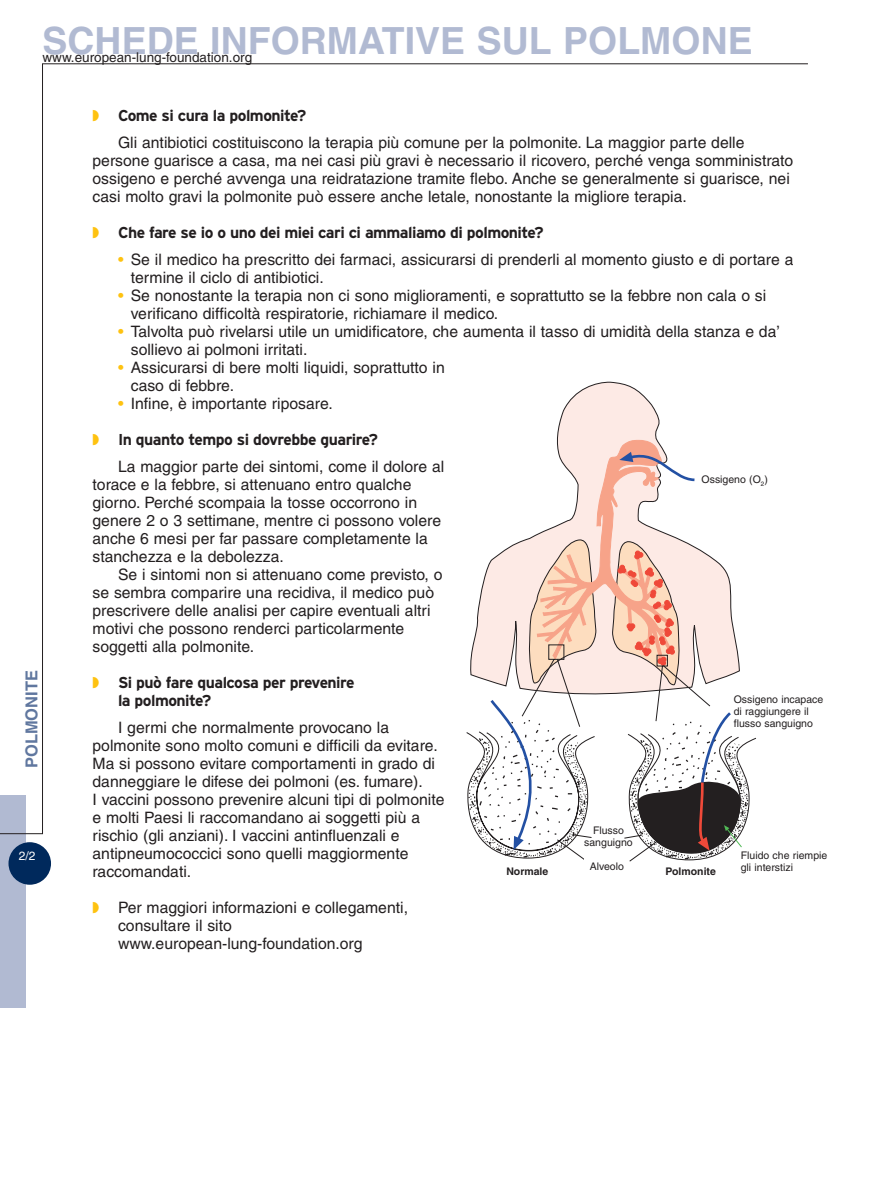
<style>
.page{position:relative;width:893px;height:1191px;background:#fff}
.page>*{position:absolute;margin:0;border:0;box-sizing:border-box;transform-origin:0 0}
.t1{font:700 37.5px "Helvetica";color:#b1bad2}
.t2{font:700 16.5px "Helvetica";color:#60779f}
.t3{font:15.75px/18px "Helvetica";color:#231f20}
.t4{font:700 15.75px/18px "Interstate";letter-spacing:-.035em;color:#231f20}
.t5{font:13.5px "Helvetica";color:#231f20}
.t6{font:12px "Helvetica";color:#fff}
.t7{font:10.5px/12px "Helvetica";color:#231f20}
.t8{font:700 10.5px "Helvetica";color:#231f20}
.s1{color:#fec210}
</style>
<div class="page">
<div style="left:0;top:795px;width:26px;height:213px;background:#b1bad2"></div>
<div style="left:9px;top:842px;width:42px;height:42px;background:#00295c;border-radius:50%"></div>
<svg style="left:557px;top:382px;width:103px;height:58px"></svg>
<svg style="left:466px;top:440px;width:290px;height:421px"></svg>
<div style="left:585px;top:855px;width:44px;height:24px;background:#fff"></div>
<h1 class="t1" style="left:43px;top:26px;width:712px">SCHEDE INFORMATIVE SUL POLMONE</h1>
<p class="t5" style="left:43px;top:52px;width:211px">www.european-lung-foundation.org</p>
<p class="t2" style="left:25px;top:768px;width:100px;rotate:-90deg">POLMONITE</p>
<p class="t6" style="left:19px;top:851px;width:18px">2/2</p>
<p class="t4" style="left:93px;top:106px;width:215px"><span class="s1">◗</span> Come si cura la polmonite?</p>
<p class="t3" style="left:93px;top:135px;width:702px;text-indent:26px">Gli antibiotici costituiscono la terapia più comune per la polmonite. La maggior parte delle persone guarisce a casa, ma nei casi più gravi è necessario il ricovero, perché venga somministrato ossigeno e perché avvenga una reidratazione tramite flebo. Anche se generalmente si guarisce, nei casi molto gravi la polmonite può essere anche letale, nonostante la migliore terapia.</p>
<p class="t4" style="left:93px;top:223px;width:453px"><span class="s1">◗</span> Che fare se io o uno dei miei cari ci ammaliamo di polmonite?</p>
<p class="t3" style="left:131px;top:252px;width:664px;text-indent:-13px"><span class="s1">•</span> Se il medico ha prescritto dei farmaci, assicurarsi di prenderli al momento giusto e di portare a termine il ciclo di antibiotici.</p>
<p class="t3" style="left:131px;top:288px;width:637px;text-indent:-13px"><span class="s1">•</span> Se nonostante la terapia non ci sono miglioramenti, e soprattutto se la febbre non cala o si verificano difficoltà respiratorie, richiamare il medico.</p>
<p class="t3" style="left:131px;top:324px;width:651px;text-indent:-13px"><span class="s1">•</span> Talvolta può rivelarsi utile un umidificatore, che aumenta il tasso di umidità della stanza e da’ sollievo ai polmoni irritati.</p>
<p class="t3" style="left:131px;top:360px;width:315px;text-indent:-13px"><span class="s1">•</span> Assicurarsi di bere molti liquidi, soprattutto in caso di febbre.</p>
<p class="t3" style="left:118px;top:396px;width:216px"><span class="s1">•</span> Infine, è importante riposare.</p>
<p class="t4" style="left:93px;top:430px;width:287px"><span class="s1">◗</span> In quanto tempo si dovrebbe guarire?</p>
<p class="t3" style="left:93px;top:459px;width:353px;text-indent:26px">La maggior parte dei sintomi, come il dolore al torace e la febbre, si attenuano entro qualche giorno. Perché scompaia la tosse occorrono in genere 2 o 3 settimane, mentre ci possono volere anche 6 mesi per far passare completamente la stanchezza e la debolezza.</p>
<p class="t3" style="left:93px;top:567px;width:351px;text-indent:26px">Se i sintomi non si attenuano come previsto, o se sembra comparire una recidiva, il medico può prescrivere delle analisi per capire eventuali altri motivi che possono renderci particolarmente soggetti alla polmonite.</p>
<p class="t4" style="left:118px;top:673px;width:238px;text-indent:-26px"><span class="s1">◗</span> Si può fare qualcosa per prevenire la polmonite?</p>
<p class="t3" style="left:93px;top:720px;width:353px;text-indent:26px">I germi che normalmente provocano la polmonite sono molto comuni e difficili da evitare.<br>Ma si possono evitare comportamenti in grado di danneggiare le difese dei polmoni (es. fumare).<br>I vaccini possono prevenire alcuni tipi di polmonite e molti Paesi li raccomandano ai soggetti più a rischio (gli anziani). I vaccini antinfluenzali e antipneumococcici sono quelli maggiormente raccomandati.</p>
<p class="t3" style="left:118px;top:900px;width:291px;text-indent:-26px"><span class="s1">◗</span> Per maggiori informazioni e collegamenti, consultare il sito www.european-lung-foundation.org</p>
<p class="t7" style="left:702px;top:474px;width:68px">Ossigeno (O<sub>2</sub>)</p>
<p class="t7" style="left:734px;top:694px;width:91px">Ossigeno incapace di raggiungere il flusso sanguigno</p>
<p class="t7" style="left:584px;top:825px;width:50px;text-align:center">Flusso sanguigno</p>
<p class="t7" style="left:590px;top:861px;width:36px">Alveolo</p>
<p class="t7" style="left:741px;top:850px;width:88px">Fluido che riempie gli interstizi</p>
<p class="t8" style="left:506px;top:867px;width:44px">Normale</p>
<p class="t8" style="left:666px;top:867px;width:52px">Polmonite</p>
</div>
